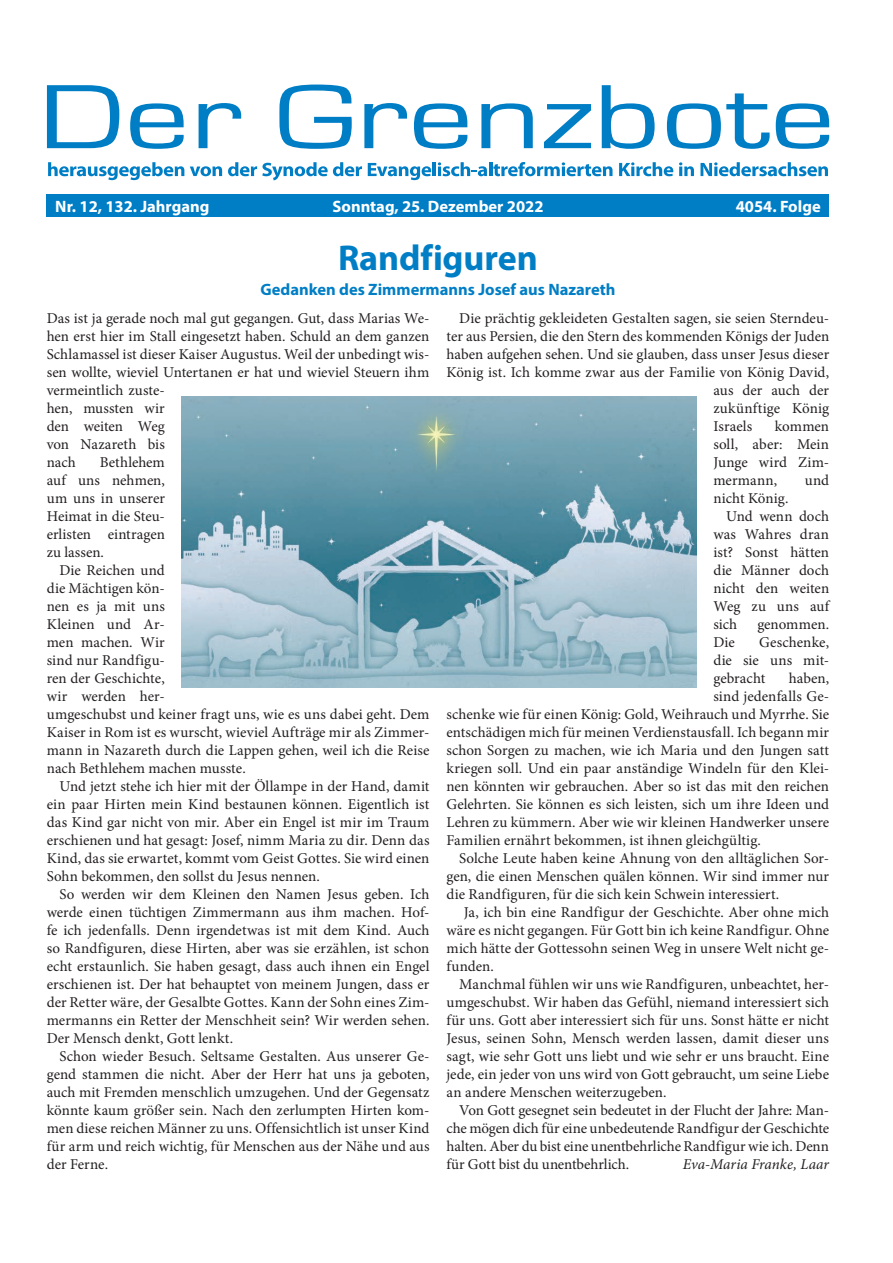
<style>
.page{position:relative;width:893px;height:1263px;background:#fff}
.page>*{position:absolute;margin:0;border:0;box-sizing:border-box;transform-origin:0 0}
.t1{font:700 36px "Myriad Pro";letter-spacing:-.005em;color:#007ec5}
.t2{font:700 16.5px "Myriad Pro";color:#fff}
.t3{font:700 16.5px "Myriad Pro";color:#007ec5}
.t4{font:15px/18px "Minion Pro";color:#231f20;text-align:justify}
.t5{font:italic 15px "Minion Pro";letter-spacing:.005em;color:#231f20}
</style>
<div class="page">
<div style="left:47px;top:194px;width:782px;height:23px;background:#007ec5"></div>
<svg style="left:47px;top:85px;width:72px;height:63px"></svg>
<svg style="left:130px;top:103px;width:54px;height:46px"></svg>
<svg style="left:199px;top:103px;width:42px;height:45px"></svg>
<svg style="left:279px;top:85px;width:73px;height:64px"></svg>
<svg style="left:364px;top:103px;width:43px;height:45px"></svg>
<svg style="left:414px;top:103px;width:53px;height:46px"></svg>
<svg style="left:481px;top:103px;width:52px;height:45px"></svg>
<svg style="left:544px;top:104px;width:47px;height:44px"></svg>
<svg style="left:602px;top:85px;width:53px;height:64px"></svg>
<svg style="left:667px;top:93px;width:103px;height:56px"></svg>
<svg style="left:776px;top:103px;width:53px;height:46px"></svg>
<svg style="left:48px;top:162px;width:136px;height:18px"></svg>
<svg style="left:190px;top:166px;width:32px;height:10px"></svg>
<svg style="left:228px;top:162px;width:134px;height:18px"></svg>
<svg style="left:368px;top:163px;width:63px;height:17px"></svg>
<hr style="left:433px;top:162px;width:3px;height:14px;background:#007ec5">
<svg style="left:438px;top:162px;width:49px;height:14px"></svg>
<hr style="left:489px;top:162px;width:3px;height:14px;background:#007ec5">
<svg style="left:493px;top:162px;width:119px;height:14px"></svg>
<svg style="left:619px;top:162px;width:54px;height:14px"></svg>
<svg style="left:679px;top:162px;width:15px;height:14px"></svg>
<svg style="left:700px;top:162px;width:128px;height:14px"></svg>
<img style="left:182px;top:396px;width:514px;height:292px">
<p class="t2" style="left:55px;top:195px;width:156px">Nr. 12, 132. Jahrgang</p>
<p class="t2" style="left:332px;top:195px;width:213px">Sonntag, 25. Dezember 2022</p>
<p class="t2" style="left:736px;top:195px;width:86px">4054. Folge</p>
<h1 class="t1" style="left:338px;top:235px;width:201px">Randfiguren</h1>
<p class="t3" style="left:260px;top:279px;width:356px">Gedanken des Zimmermanns Josef aus Nazareth</p>
<p class="t4" style="left:459px;top:310px;width:371px">Die prächtig gekleideten Gestalten sagen, sie seien Sterndeu-</p>
<p class="t4" style="left:446px;top:328px;width:384px">ter aus Persien, die den Stern des kommenden Königs der Juden</p>
<p class="t4" style="left:446px;top:346px;width:384px">haben aufgehen sehen. Und sie glauben, dass unser Jesus dieser</p>
<p class="t4" style="left:446px;top:364px;width:384px">König ist. Ich komme zwar aus der Familie von König David,</p>
<p class="t4" style="left:713px;top:382px;width:117px">aus der auch der</p>
<p class="t4" style="left:713px;top:400px;width:117px">zukünftige König</p>
<p class="t4" style="left:713px;top:418px;width:40px">Israels</p>
<p class="t4" style="left:47px;top:310px;width:384px;text-align:left">Das ist ja gerade noch mal gut gegangen. Gut, dass Marias We&shy;hen erst hier im Stall eingesetzt haben. Schuld an dem ganzen Schlamassel ist dieser Kaiser Augustus. Weil der unbedingt wis&shy;sen wollte, wieviel Untertanen er hat und wieviel Steuern ihm vermeintlich zuste-<br>hen, mussten wir<br>den weiten Weg<br>von Nazareth bis<br>nach</p>
<p class="t4" style="left:713px;top:418px;width:117px;text-indent:61px">kommen soll, aber: Mein Junge wird Zim&shy;mermann,</p>
<p class="t4" style="left:47px;top:454px;width:120px;text-indent:53px">Bethlehem auf uns nehmen, um uns in unserer Heimat in die Steu&shy;erlisten eintragen zu lassen.</p>
<p class="t4" style="left:47px;top:562px;width:384px;text-align:left;text-indent:13px">Die Reichen und<br>die Mächtigen kön-<br>nen es ja mit uns<br>Kleinen und Ar-<br>men machen. Wir<br>sind nur Randfigu-<br>ren der Geschichte,<br>wir werden her-<br>umgeschubst und keiner fragt uns, wie es uns dabei geht. Dem<br>Kaiser in Rom ist es wurscht, wieviel Aufträge mir als Zimmer&shy;mann in Nazareth durch die Lappen gehen, weil ich die Reise nach Bethlehem machen musste.</p>
<p class="t4" style="left:47px;top:778px;width:384px;text-indent:13px">Und jetzt stehe ich hier mit der Öllampe in der Hand, damit ein paar Hirten mein Kind bestaunen können. Eigentlich ist das Kind gar nicht von mir. Aber ein Engel ist mir im Traum erschienen und hat gesagt: Josef, nimm Maria zu dir. Denn das Kind, das sie erwartet, kommt vom Geist Gottes. Sie wird einen Sohn bekommen, den sollst du Jesus nennen.</p>
<p class="t4" style="left:47px;top:886px;width:384px;text-indent:13px">So werden wir dem Kleinen den Namen Jesus geben. Ich werde einen tüchtigen Zimmermann aus ihm machen. Hof&shy;fe ich jedenfalls. Denn irgendetwas ist mit dem Kind. Auch so Randfiguren, diese Hirten, aber was sie erzählen, ist schon echt erstaunlich. Sie haben gesagt, dass auch ihnen ein Engel erschienen ist. Der hat behauptet von meinem Jungen, dass er der Retter wäre, der Gesalbte Gottes. Kann der Sohn eines Zim&shy;mermanns ein Retter der Menschheit sein? Wir werden sehen.<br>Der Mensch denkt, Gott lenkt.</p>
<p class="t4" style="left:47px;top:1048px;width:384px;text-indent:13px">Schon wieder Besuch. Seltsame Gestalten. Aus unserer Ge&shy;gend stammen die nicht. Aber der Herr hat uns ja geboten, auch mit Fremden menschlich umzugehen. Und der Gegensatz könnte kaum größer sein. Nach den zerlumpten Hirten kom&shy;men diese reichen Männer zu uns. Offensichtlich ist unser Kind für arm und reich wichtig, für Menschen aus der Nähe und aus der Ferne.</p>
<p class="t4" style="left:805px;top:472px;width:26px">und</p>
<p class="t4" style="left:713px;top:490px;width:77px">nicht König.</p>
<p class="t4" style="left:726px;top:508px;width:105px">Und wenn doch</p>
<p class="t4" style="left:713px;top:526px;width:117px">was Wahres dran</p>
<p class="t4" style="left:713px;top:544px;width:117px">ist? Sonst hätten</p>
<p class="t4" style="left:713px;top:562px;width:117px">die Männer doch</p>
<p class="t4" style="left:713px;top:580px;width:117px">nicht den weiten</p>
<p class="t4" style="left:713px;top:598px;width:117px">Weg zu uns auf</p>
<p class="t4" style="left:713px;top:616px;width:25px">sich</p>
<p class="t4" style="left:757px;top:616px;width:73px">genommen.</p>
<p class="t4" style="left:713px;top:634px;width:23px">Die</p>
<p class="t4" style="left:713px;top:634px;width:117px;text-indent:46px">Geschenke, die sie uns mit&shy;gebracht</p>
<p class="t4" style="left:789px;top:670px;width:42px">haben,</p>
<p class="t4" style="left:713px;top:688px;width:117px">sind jedenfalls Ge-</p>
<p class="t4" style="left:446px;top:706px;width:384px">schenke wie für einen König: Gold, Weihrauch und Myrrhe. Sie</p>
<p class="t4" style="left:446px;top:724px;width:384px">entschädigen mich für meinen Verdienstausfall. Ich begann mir</p>
<p class="t4" style="left:446px;top:742px;width:384px">schon Sorgen zu machen, wie ich Maria und den Jungen satt</p>
<p class="t4" style="left:446px;top:760px;width:384px">kriegen soll. Und ein paar anständige Windeln für den Klei-</p>
<p class="t4" style="left:446px;top:778px;width:384px">nen könnten wir gebrauchen. Aber so ist das mit den reichen</p>
<p class="t4" style="left:446px;top:796px;width:384px">Gelehrten. Sie können es sich leisten, sich um ihre Ideen und</p>
<p class="t4" style="left:446px;top:814px;width:384px">Lehren zu kümmern. Aber wie wir kleinen Handwerker unsere</p>
<p class="t4" style="left:446px;top:832px;width:316px">Familien ernährt bekommen, ist ihnen gleichgültig.</p>
<p class="t4" style="left:459px;top:850px;width:371px">Solche Leute haben keine Ahnung von den alltäglichen Sor-</p>
<p class="t4" style="left:446px;top:868px;width:384px">gen, die einen Menschen quälen können. Wir sind immer nur</p>
<p class="t4" style="left:446px;top:886px;width:334px">die Randfiguren, für die sich kein Schwein interessiert.</p>
<p class="t4" style="left:464px;top:904px;width:367px">Ja, ich bin eine Randfigur der Geschichte. Aber ohne mich</p>
<p class="t4" style="left:446px;top:922px;width:384px">wäre es nicht gegangen. Für Gott bin ich keine Randfigur. Ohne</p>
<p class="t4" style="left:446px;top:940px;width:384px">mich hätte der Gottessohn seinen Weg in unsere Welt nicht ge-</p>
<p class="t4" style="left:446px;top:958px;width:49px">funden.</p>
<p class="t4" style="left:459px;top:976px;width:371px">Manchmal fühlen wir uns wie Randfiguren, unbeachtet, her-</p>
<p class="t4" style="left:446px;top:994px;width:384px">umgeschubst. Wir haben das Gefühl, niemand interessiert sich</p>
<p class="t4" style="left:446px;top:1012px;width:384px">für uns. Gott aber interessiert sich für uns. Sonst hätte er nicht</p>
<p class="t4" style="left:446px;top:1030px;width:384px">Jesus, seinen Sohn, Mensch werden lassen, damit dieser uns</p>
<p class="t4" style="left:446px;top:1048px;width:384px">sagt, wie sehr Gott uns liebt und wie sehr er uns braucht. Eine</p>
<p class="t4" style="left:446px;top:1066px;width:384px">jede, ein jeder von uns wird von Gott gebraucht, um seine Liebe</p>
<p class="t4" style="left:446px;top:1084px;width:222px">an andere Menschen weiterzugeben.</p>
<p class="t4" style="left:459px;top:1102px;width:371px">Von Gott gesegnet sein bedeutet in der Flucht der Jahre: Man-</p>
<p class="t4" style="left:446px;top:1120px;width:384px">che mögen dich für eine unbedeutende Randfigur der Geschichte</p>
<p class="t4" style="left:446px;top:1138px;width:384px">halten. Aber du bist eine unentbehrliche Randfigur wie ich. Denn</p>
<p class="t4" style="left:446px;top:1156px;width:184px">für Gott bist du unentbehrlich.</p>
<p class="t5" style="left:683px;top:1154px;width:148px">Eva-Maria Franke, Laar</p>
</div>
